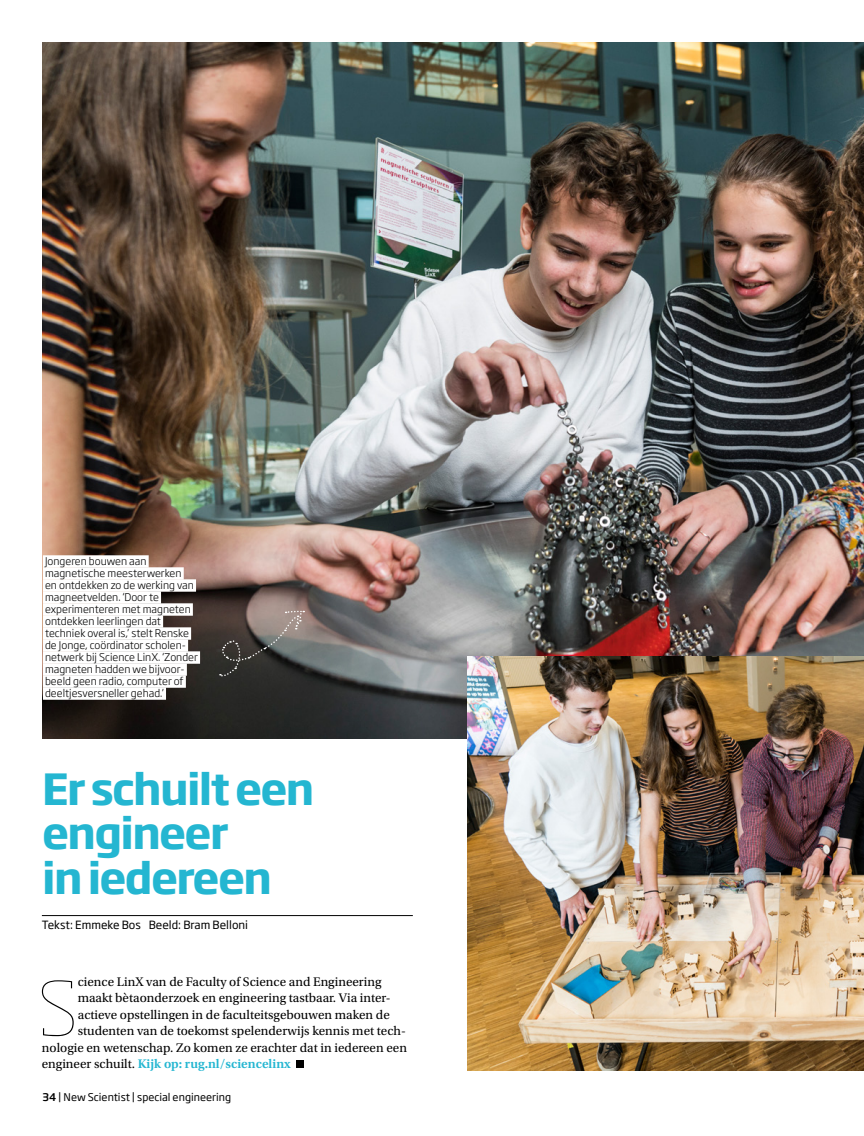
<style>
.page{position:relative;width:864px;height:1136px;background:#fff}
.page>*{position:absolute;margin:0;border:0;box-sizing:border-box;transform-origin:0 0}
._06_Broodtekst_1e_al{font:100 72.9px "Soho Std";color:#000}
._02_Kop{font:700 42.45px/44.5px "Soho Gothic Std";letter-spacing:-.04em;color:#24b6d1}
._06_Broodtekst_1e_al-2{font:13.2px "Utopia Std";color:#000}
._06_Broodtekst_1e_al-3{font:600 13.2px "Utopia Std";color:#24b6d1}
._04_Auteur{font:11.25px "Soho Gothic Std";color:#000}
._08_Bijschrift{font:300 10.5px "Soho Gothic Std";color:#000}
.t1{font:10.5px "Soho Gothic Std";color:#000}
.s1{font-weight:400;color:#000}
.s2{font-weight:500}
</style>
<div class="page">
<img style="left:43px;top:43px;width:820px;height:695px">
<img style="left:467px;top:656px;width:396px;height:414px">
<hr style="left:42px;top:915px;width:370px;height:1px;background:#000">
<div style="left:295px;top:1060px;width:8px;height:8px;background:#000"></div>
<div style="left:43px;top:555px;width:106px;height:12px;background:#fff"></div>
<div style="left:43px;top:567px;width:141px;height:12px;background:#fff"></div>
<div style="left:43px;top:579px;width:153px;height:12px;background:#fff"></div>
<div style="left:43px;top:591px;width:118px;height:12px;background:#fff"></div>
<div style="left:43px;top:603px;width:150px;height:12px;background:#fff"></div>
<div style="left:43px;top:615px;width:120px;height:12px;background:#fff"></div>
<div style="left:43px;top:627px;width:148px;height:12px;background:#fff"></div>
<div style="left:43px;top:639px;width:145px;height:12px;background:#fff"></div>
<div style="left:43px;top:651px;width:157px;height:12px;background:#fff"></div>
<div style="left:43px;top:663px;width:144px;height:12px;background:#fff"></div>
<div style="left:43px;top:675px;width:143px;height:12px;background:#fff"></div>
<div style="left:43px;top:687px;width:123px;height:12px;background:#fff"></div>
<svg style="left:219px;top:610px;width:85px;height:66px;background:#5c5652"></svg>
<p class="_08_Bijschrift" style="left:45px;top:554px;width:103px">Jongeren bouwen aan</p>
<p class="_08_Bijschrift" style="left:45px;top:566px;width:138px">magnetische meesterwerken</p>
<p class="_08_Bijschrift" style="left:45px;top:578px;width:150px">en ontdekken zo de werking van</p>
<p class="_08_Bijschrift" style="left:45px;top:590px;width:115px">magneetvelden. ‘Door te</p>
<p class="_08_Bijschrift" style="left:45px;top:602px;width:147px">experimenteren met magneten</p>
<p class="_08_Bijschrift" style="left:45px;top:614px;width:117px">ontdekken leerlingen dat</p>
<p class="_08_Bijschrift" style="left:45px;top:626px;width:145px">techniek overal is,’ stelt Renske</p>
<p class="_08_Bijschrift" style="left:45px;top:638px;width:142px">de Jonge, coördinator scholen-</p>
<p class="_08_Bijschrift" style="left:45px;top:650px;width:154px">netwerk bij Science LinX. ‘Zonder</p>
<p class="_08_Bijschrift" style="left:45px;top:662px;width:141px">magneten hadden we bijvoor-</p>
<p class="_08_Bijschrift" style="left:45px;top:674px;width:140px">beeld geen radio, computer of</p>
<p class="_08_Bijschrift" style="left:45px;top:686px;width:120px">deeltjesversneller gehad.’</p>
<p class="_02_Kop" style="left:42px;top:766px;width:273px">Er schuilt een engineer<br>in iedereen</p>
<p class="_04_Auteur" style="left:42px;top:917px;width:208px">Tekst: Emmeke Bos Beeld: Bram Belloni</p>
<p class="_06_Broodtekst_1e_al" style="left:38px;top:962px;width:40px">S</p>
<p class="_06_Broodtekst_1e_al-2" style="left:78px;top:974px;width:305px">cience LinX van de Faculty of Science and Engineering</p>
<p class="_06_Broodtekst_1e_al-2" style="left:78px;top:990px;width:314px">maakt bètaonderzoek en engineering tastbaar. Via inter-</p>
<p class="_06_Broodtekst_1e_al-2" style="left:78px;top:1007px;width:313px">actieve opstellingen in de faculteitsgebouwen maken de</p>
<p class="_06_Broodtekst_1e_al-2" style="left:78px;top:1023px;width:329px">studenten van de toekomst spelenderwijs kennis met tech-</p>
<p class="_06_Broodtekst_1e_al-2" style="left:42px;top:1040px;width:366px">nologie en wetenschap. Zo komen ze erachter dat in iedereen een</p>
<p class="_06_Broodtekst_1e_al-3" style="left:42px;top:1056px;width:250px"><span class="s1">engineer schuilt.</span> Kijk op: rug.nl/sciencelinx</p>
<p class="t1" style="left:43px;top:1090px;width:190px"><span class="s2">34</span> | New Scientist | special engineering</p>
</div>
